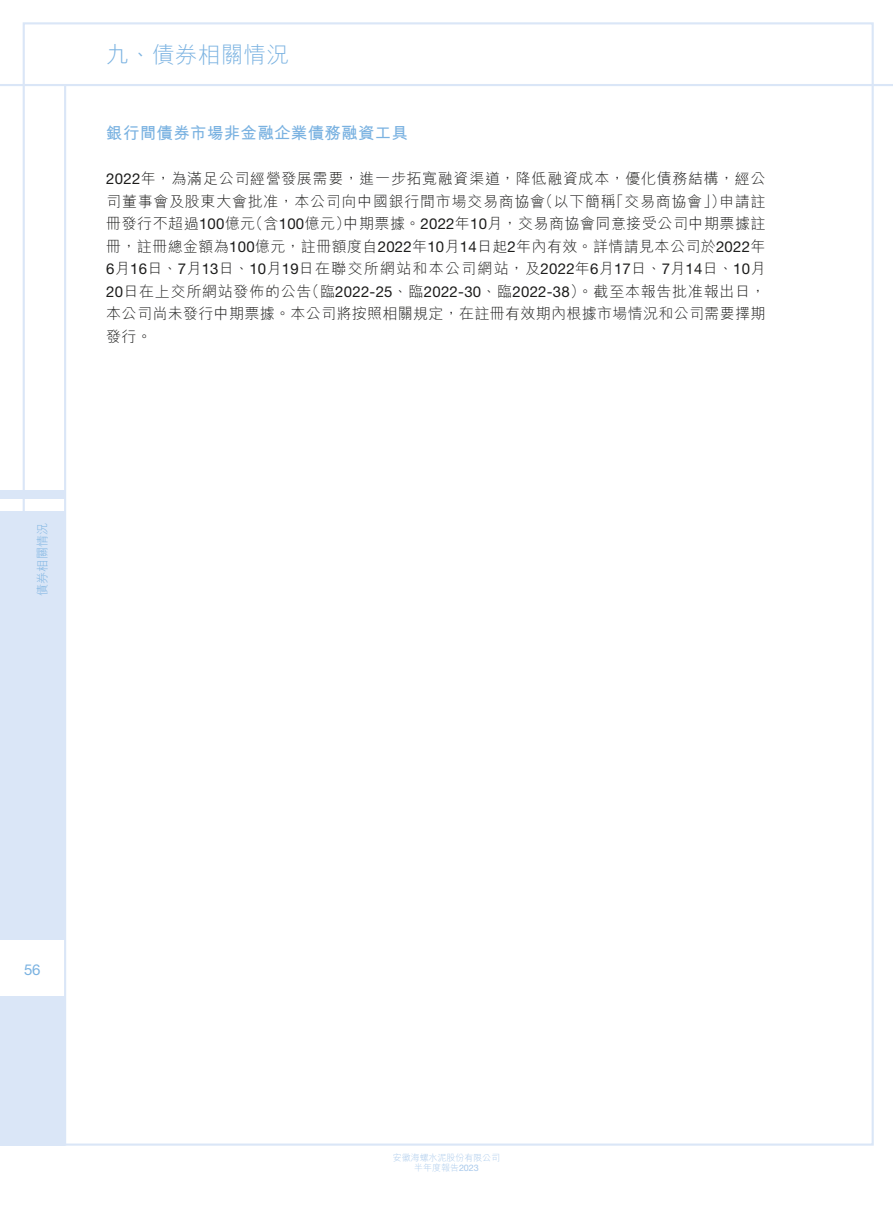
<style>
.page{position:relative;width:893px;height:1212px;background:#fff}
.page>*{position:absolute;margin:0;border:0;box-sizing:border-box;transform-origin:0 0}
.t1{font:300 22.5px "M Hei HK";letter-spacing:.015em;color:#7ab2e1}
.t2{font:700 16.5px "M Hei HK";letter-spacing:.015em;color:#7ab2e1}
.t3{font:300 15px/22.5px "M Hei HK";letter-spacing:.025em;color:#1c1c1b;text-align:justify}
.t4{font:15px "Helvetica Neue LT Std";color:#7ab2e1}
.t5{font:300 12px "M Hei HK";letter-spacing:.015em;color:#7ab2e1}
.t6{font:300 9px/10.8px "M Hei HK";letter-spacing:-.005em;color:#a7c8eb;text-align:center}
.s1{font-family:"Helvetica Neue LT Std";font-weight:400}
</style>
<div class="page">
<div style="left:0;top:511px;width:65px;height:634px;background:#dae6f7"></div>
<div style="left:0;top:490px;width:65px;height:9px;background:#dae6f7"></div>
<hr style="left:0;top:84px;width:893px;height:2px;background:#dae6f7">
<div style="left:0;top:941px;width:65px;height:55px;background:#fff"></div>
<hr style="left:64px;top:86px;width:2px;height:1059px;background:#dae6f7">
<h1 class="t1" style="left:106px;top:39px;width:184px">九、債券相關情況</h1>
<p class="t2" style="left:106px;top:121px;width:303px">銀行間債券市場非金融企業債務融資工具</p>
<p class="t3" style="left:106px;top:167px;width:661px"><span class="s1">2022</span>年，為滿足公司經營發展需要，進一步拓寬融資渠道，降低融資成本，優化債務結構，經公司董事會及股東大會批准，本公司向中國銀行間市場交易商協會（以下簡稱「交易商協會」）申請註冊發行不超過<span class="s1">100</span>億元（含<span class="s1">100</span>億元）中期票據。<span class="s1">2022</span>年<span class="s1">10</span>月，交易商協會同意接受公司中期票據註冊，註冊總金額為<span class="s1">100</span>億元，註冊額度自<span class="s1">2022</span>年<span class="s1">10</span>月<span class="s1">14</span>日起<span class="s1">2</span>年內有效。詳情請見本公司於<span class="s1">2022</span>年<span class="s1">6</span>月<span class="s1">16</span>日、<span class="s1">7</span>月<span class="s1">13</span>日、<span class="s1">10</span>月<span class="s1">19</span>日在聯交所網站和本公司網站，及<span class="s1">2022</span>年<span class="s1">6</span>月<span class="s1">17</span>日、<span class="s1">7</span>月<span class="s1">14</span>日、<span class="s1">10</span>月<span class="s1">20</span>日在上交所網站發佈的公告（臨<span class="s1">2022-25</span>、臨<span class="s1">2022-30</span>、臨<span class="s1">2022-38</span>）。截至本報告批准報出日，本公司尚未發行中期票據。本公司將按照相關規定，在註冊有效期內根據市場情況和公司需要擇期發行。</p>
<p class="t5" style="left:34px;top:596px;width:75px;rotate:-90deg">債券相關情況</p>
<p class="t4" style="left:24px;top:960px;width:18px">56</p>
<p class="t6" style="left:393px;top:1151px;width:109px">安徽海螺水泥股份有限公司半年度報告<span class="s1">2023</span></p>
</div>
